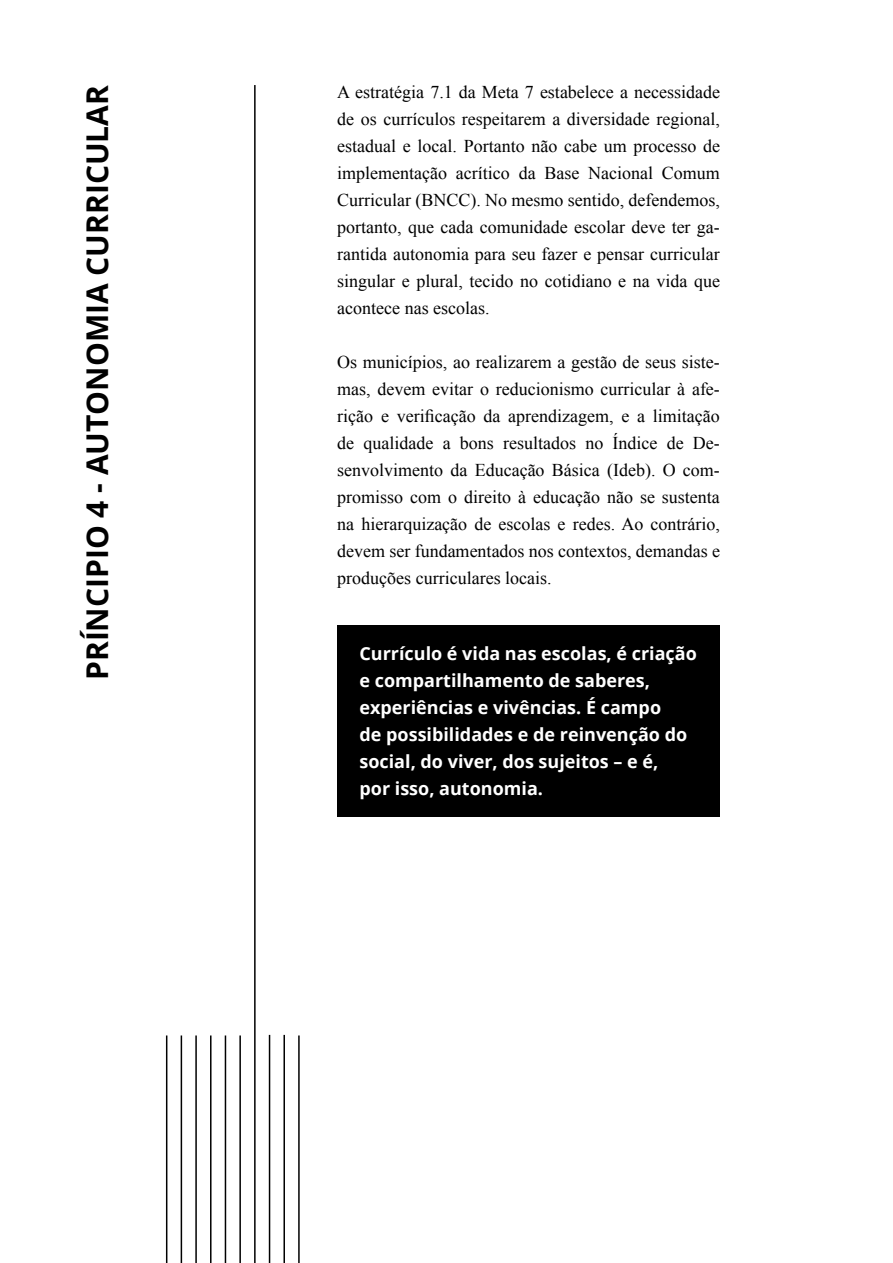
<style>
.page{position:relative;width:893px;height:1263px;background:#fff}
.page>*{position:absolute;margin:0;border:0;box-sizing:border-box;transform-origin:0 0}
.t1{font:700 30px "Open Sans";color:#000}
.t2{font:18px/27px "Times New Roman";color:#000;text-align:justify}
.t3{font:700 18px/27px "Open Sans";color:#fff}
</style>
<div class="page">
<hr style="left:239px;top:1035px;width:2px;height:228px;background:#000">
<hr style="left:254px;top:85px;width:2px;height:1178px;background:#000">
<hr style="left:269px;top:1035px;width:1px;height:228px;background:#000">
<hr style="left:283px;top:1035px;width:2px;height:228px;background:#000">
<hr style="left:298px;top:1035px;width:2px;height:228px;background:#000">
<hr style="left:225px;top:1035px;width:1px;height:228px;background:#000">
<hr style="left:210px;top:1035px;width:2px;height:228px;background:#000">
<hr style="left:195px;top:1035px;width:2px;height:228px;background:#000">
<hr style="left:181px;top:1035px;width:1px;height:228px;background:#000">
<hr style="left:166px;top:1035px;width:1px;height:228px;background:#000">
<div style="left:337px;top:625px;width:383px;height:191px;background:#000"></div>
<h1 class="t1" style="left:76px;top:680px;width:594px;rotate:-90deg">príncipio 4 - AUTONOMIA CURRICULAR</h1>
<p class="t2" style="left:337px;top:78px;width:384px">A estratégia 7.1 da Meta 7 estabelece a necessidade de os currículos respeitarem a diversidade regional, estadual e local. Portanto não cabe um processo de implementação acrítico da Base Nacional Comum Curricular (BNCC). No mesmo sentido, defendemos, portanto, que cada comunidade escolar deve ter ga&shy;rantida autonomia para seu fazer e pensar curricular singular e plural, tecido no cotidiano e na vida que acontece nas escolas.</p>
<p class="t2" style="left:337px;top:348px;width:384px">Os municípios, ao realizarem a gestão de seus siste&shy;mas, devem evitar o reducionismo curricular à afe&shy;rição e verificação da aprendizagem, e a limitação de qualidade a bons resultados no Índice de De&shy;senvolvimento da Educação Básica (Ideb). O com&shy;promisso com o direito à educação não se sustenta na hierarquização de escolas e redes. Ao contrário, devem ser fundamentados nos contextos, demandas e produções curriculares locais.</p>
<p class="t3" style="left:359px;top:640px;width:339px">Currículo é vida nas escolas, é criação e compartilhamento de saberes, experiências e vivências. É campo<br>de possibilidades e de reinvenção do social, do viver, dos sujeitos – e é,<br>por isso, autonomia.</p>
</div>
